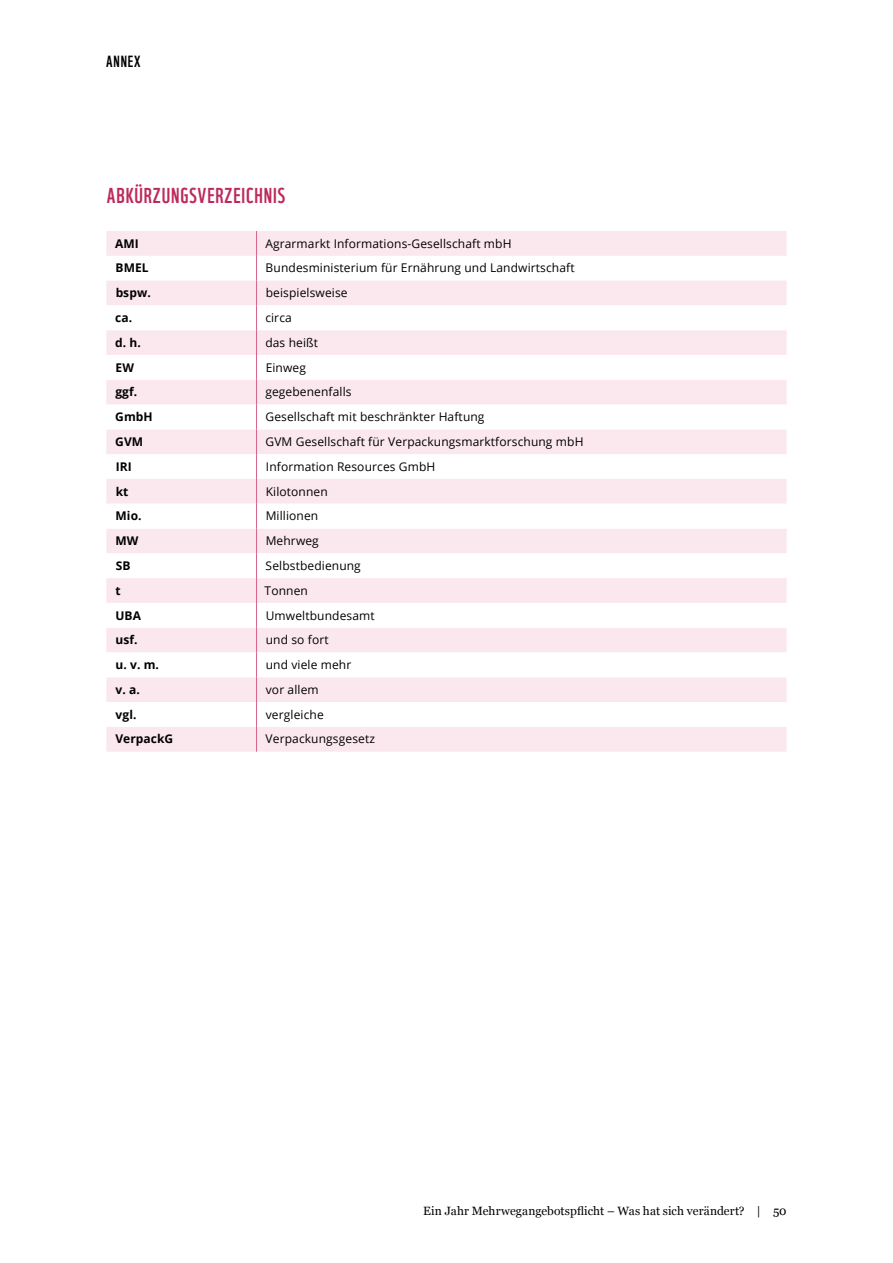
<style>
.page{position:relative;width:893px;height:1263px;background:#fff}
.page>*{position:absolute;margin:0;border:0;box-sizing:border-box;transform-origin:0 0}
.t1{font:21px "WWF";letter-spacing:.04em;color:#bc2a5d}
.t2{font:15.75px "WWF";letter-spacing:.05em;color:#000}
.t3{font:12px "Open Sans";letter-spacing:.01em;color:#000}
.t4{font:700 12px "Open Sans";letter-spacing:.005em;color:#000}
.t5{font:12px "Georgia";color:#000}
</style>
<div class="page">
<svg style="left:106px;top:231px;width:681px;height:521px"></svg>
<h2 class="t2" style="left:106px;top:50px;width:36px">ANNEX</h2>
<h1 class="t1" style="left:107px;top:181px;width:180px">ABKÜRZUNGSVERZEICHNIS</h1>
<p class="t4" style="left:115px;top:235px;width:25px">AMI</p>
<p class="t3" style="left:265px;top:235px;width:248px">Agrarmarkt Informations-Gesellschaft mbH</p>
<p class="t4" style="left:116px;top:260px;width:35px">BMEL</p>
<p class="t3" style="left:266px;top:260px;width:310px">Bundesministerium für Ernährung und Landwirtschaft</p>
<p class="t4" style="left:116px;top:284px;width:37px">bspw.</p>
<p class="t3" style="left:266px;top:285px;width:83px">beispielsweise</p>
<p class="t4" style="left:115px;top:309px;width:18px">ca.</p>
<p class="t3" style="left:265px;top:309px;width:28px">circa</p>
<p class="t4" style="left:115px;top:334px;width:27px">d. h.</p>
<p class="t3" style="left:265px;top:334px;width:54px">das heißt</p>
<p class="t4" style="left:116px;top:359px;width:20px">EW</p>
<p class="t3" style="left:266px;top:359px;width:42px">Einweg</p>
<p class="t4" style="left:115px;top:383px;width:23px">ggf.</p>
<p class="t3" style="left:265px;top:384px;width:88px">gegebenenfalls</p>
<p class="t4" style="left:115px;top:408px;width:39px">GmbH</p>
<p class="t3" style="left:265px;top:409px;width:221px">Gesellschaft mit beschränkter Haftung</p>
<p class="t4" style="left:115px;top:433px;width:29px">GVM</p>
<p class="t3" style="left:265px;top:433px;width:319px">GVM Gesellschaft für Verpackungsmarktforschung mbH</p>
<p class="t4" style="left:116px;top:458px;width:17px">IRI</p>
<p class="t3" style="left:266px;top:458px;width:171px">Information Resources GmbH</p>
<p class="t4" style="left:116px;top:483px;width:14px">kt</p>
<p class="t3" style="left:266px;top:483px;width:64px">Kilotonnen</p>
<p class="t4" style="left:116px;top:507px;width:28px">Mio.</p>
<p class="t3" style="left:266px;top:508px;width:54px">Millionen</p>
<p class="t4" style="left:116px;top:532px;width:24px">MW</p>
<p class="t3" style="left:266px;top:532px;width:55px">Mehrweg</p>
<p class="t4" style="left:116px;top:557px;width:16px">SB</p>
<p class="t3" style="left:266px;top:557px;width:97px">Selbstbedienung</p>
<p class="t4" style="left:116px;top:582px;width:7px">t</p>
<p class="t3" style="left:265px;top:582px;width:45px">Tonnen</p>
<p class="t4" style="left:115px;top:607px;width:27px">UBA</p>
<p class="t3" style="left:266px;top:607px;width:110px">Umweltbundesamt</p>
<p class="t4" style="left:116px;top:631px;width:24px">usf.</p>
<p class="t3" style="left:266px;top:632px;width:64px">und so fort</p>
<p class="t4" style="left:116px;top:656px;width:45px">u. v. m.</p>
<p class="t3" style="left:266px;top:656px;width:87px">und viele mehr</p>
<p class="t4" style="left:116px;top:681px;width:26px">v. a.</p>
<p class="t3" style="left:266px;top:681px;width:54px">vor allem</p>
<p class="t4" style="left:116px;top:706px;width:22px">vgl.</p>
<p class="t3" style="left:266px;top:706px;width:59px">vergleiche</p>
<p class="t4" style="left:115px;top:731px;width:59px">VerpackG</p>
<p class="t3" style="left:266px;top:731px;width:111px">Verpackungsgesetz</p>
<p class="t5" style="left:423px;top:1202px;width:365px">Ein Jahr Mehrwegangebotspflicht – Was hat sich verändert? | 50</p>
</div>
